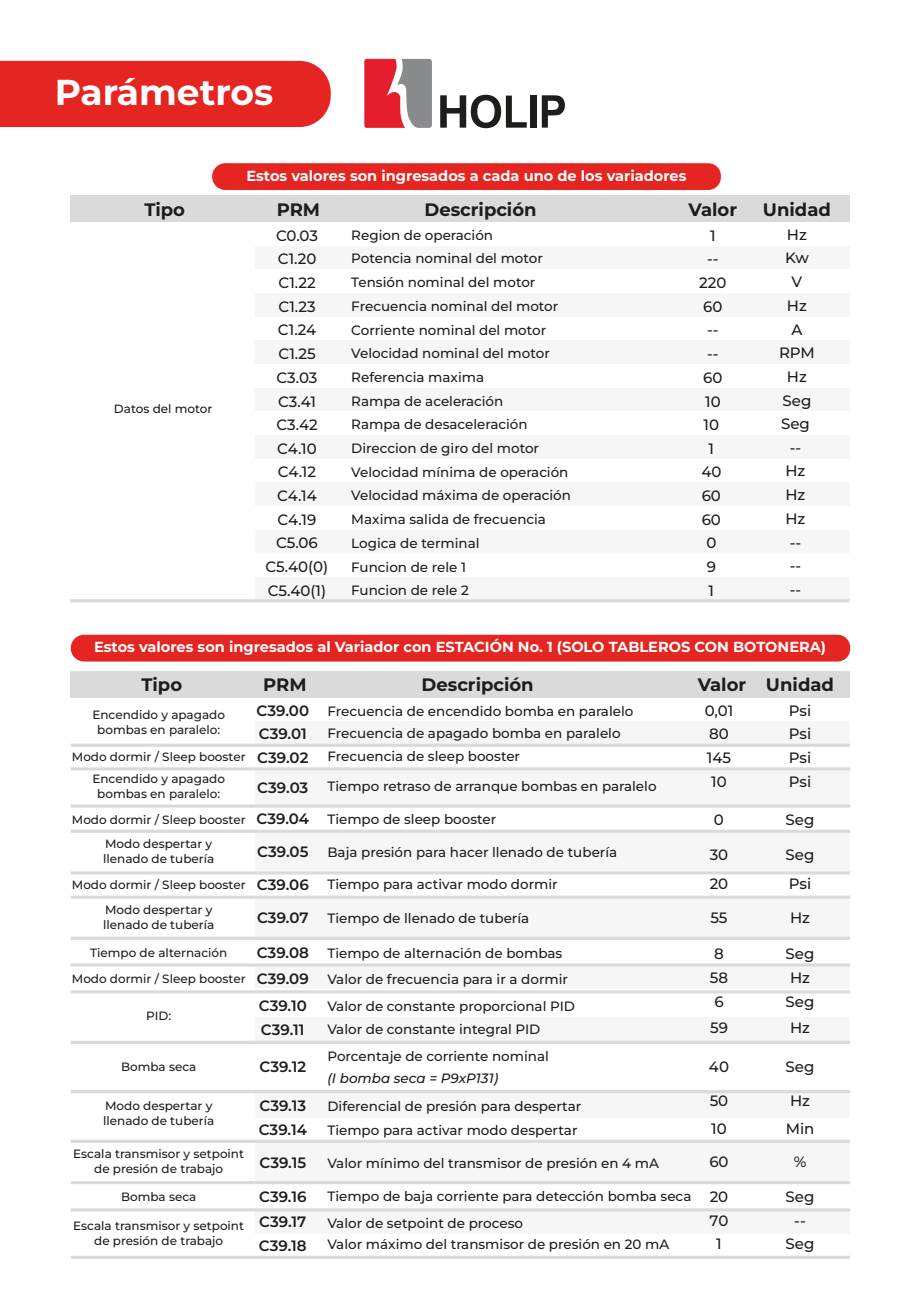
<style>
.page{position:relative;width:918px;height:1305px;background:#fff}
.page>*{position:absolute;margin:0;border:0;box-sizing:border-box;transform-origin:0 0}
.t1{font:700 36px "Montserrat";color:#fff}
.t2{font:700 18px "Montserrat";color:#1d1d1b}
.t3{font:500 15px/23.7px "Montserrat";color:#1d1d1b}
.t4{font:600 15px/23.2px "Montserrat";color:#1d1d1b}
.t5{font:700 14.55px "Montserrat";color:#fff}
.t6{font:500 13.5px/23.7px "Montserrat";color:#1d1d1b}
.t7{font:italic 500 13.5px "Montserrat";color:#1d1d1b}
.t8{font:500 12px/15px "Montserrat";color:#1d1d1b;text-align:center}
</style>
<div class="page">
<svg style="left:364px;top:59px;width:68px;height:69px"></svg>
<svg style="left:440px;top:95px;width:87px;height:33px"></svg>
<div style="left:530px;top:95px;width:6px;height:33px;background:#1d1d1b"></div>
<svg style="left:542px;top:95px;width:23px;height:33px"></svg>
<div style="left:0;top:61px;width:331px;height:66px;background:#e52521"></div>
<div style="left:212px;top:163px;width:509px;height:27px;background:#e52521;border-radius:13px"></div>
<div style="left:71px;top:635px;width:779px;height:27px;background:#e52521;border-radius:13px"></div>
<div style="left:71px;top:671px;width:779px;height:27px;background:#dadada"></div>
<div style="left:255px;top:722px;width:595px;height:23px;background:#f6f6f6"></div>
<div style="left:255px;top:769px;width:595px;height:37px;background:#f6f6f6"></div>
<div style="left:255px;top:831px;width:595px;height:40px;background:#f6f6f6"></div>
<div style="left:255px;top:898px;width:595px;height:39px;background:#f6f6f6"></div>
<div style="left:255px;top:965px;width:595px;height:24px;background:#f6f6f6"></div>
<div style="left:255px;top:1017px;width:595px;height:24px;background:#f6f6f6"></div>
<div style="left:255px;top:1092px;width:595px;height:26px;background:#f6f6f6"></div>
<div style="left:255px;top:1141px;width:595px;height:42px;background:#f6f6f6"></div>
<div style="left:255px;top:1210px;width:595px;height:24px;background:#f6f6f6"></div>
<hr style="left:71px;top:744px;width:779px;height:3px;background:#dadada">
<hr style="left:71px;top:767px;width:779px;height:3px;background:#dadada">
<hr style="left:71px;top:805px;width:779px;height:3px;background:#dadada">
<hr style="left:71px;top:830px;width:779px;height:3px;background:#dadada">
<hr style="left:71px;top:871px;width:779px;height:3px;background:#dadada">
<hr style="left:71px;top:896px;width:779px;height:3px;background:#dadada">
<hr style="left:71px;top:937px;width:779px;height:3px;background:#dadada">
<hr style="left:71px;top:963px;width:779px;height:4px;background:#dadada">
<hr style="left:71px;top:990px;width:779px;height:3px;background:#dadada">
<hr style="left:71px;top:1041px;width:779px;height:3px;background:#dadada">
<hr style="left:71px;top:1090px;width:779px;height:3px;background:#dadada">
<hr style="left:71px;top:1140px;width:779px;height:3px;background:#dadada">
<hr style="left:71px;top:1181px;width:779px;height:3px;background:#dadada">
<hr style="left:71px;top:1208px;width:779px;height:3px;background:#dadada">
<div style="left:70px;top:195px;width:780px;height:27px;background:#dadada"></div>
<div style="left:255px;top:246px;width:595px;height:23px;background:#f6f6f6"></div>
<div style="left:255px;top:293px;width:595px;height:24px;background:#f6f6f6"></div>
<div style="left:255px;top:340px;width:595px;height:24px;background:#f6f6f6"></div>
<div style="left:255px;top:388px;width:595px;height:23px;background:#f6f6f6"></div>
<div style="left:255px;top:435px;width:595px;height:24px;background:#f6f6f6"></div>
<div style="left:255px;top:482px;width:595px;height:24px;background:#f6f6f6"></div>
<div style="left:255px;top:530px;width:595px;height:23px;background:#f6f6f6"></div>
<div style="left:255px;top:577px;width:595px;height:24px;background:#f6f6f6"></div>
<hr style="left:70px;top:599px;width:780px;height:3px;background:#dadada">
<hr style="left:71px;top:1256px;width:779px;height:3px;background:#dadada">
<h1 class="t1" style="left:55px;top:68px;width:220px">Parámetros</h1>
<p class="t5" style="left:247px;top:166px;width:441px">Estos valores son ingresados a cada uno de los variadores</p>
<h2 class="t2" style="left:144px;top:197px;width:42px">Tipo</h2>
<h2 class="t2" style="left:277px;top:197px;width:45px">PRM</h2>
<h2 class="t2" style="left:424px;top:197px;width:114px">Descripción</h2>
<h2 class="t2" style="left:689px;top:197px;width:50px">Valor</h2>
<h2 class="t2" style="left:763px;top:197px;width:70px">Unidad</h2>
<p class="t3" style="left:276px;top:223px;width:43px">C0.03<br>C1.20<br>C1.22<br>C1.23<br>C1.24<br>C1.25<br>C3.03<br>C3.41</p>
<p class="t3" style="left:699px;top:223px;width:29px;text-align:center">1<br>--<br>220<br>60 --<br>--<br>60<br>10</p>
<p class="t3" style="left:779px;top:222px;width:37px;text-align:center">Hz<br>Kw<br>V<br>Hz<br>A<br>RPM<br>Hz<br>Seg</p>
<p class="t3" style="left:266px;top:412px;width:64px;text-align:center">C3.42<br>C4.10<br>C4.12<br>C4.14<br>C4.19<br>C5.06<br>C5.40(0)<br>C5.40(1)</p>
<p class="t3" style="left:701px;top:412px;width:22px;text-align:center">10<br>1<br>40<br>60<br>60<br>0<br>9<br>1</p>
<p class="t3" style="left:781px;top:411px;width:30px">Seg --<br>Hz<br>Hz<br>Hz --<br>--<br>--</p>
<p class="t6" style="left:351px;top:223px;width:221px">Region de operación<br>Potencia nominal del motor<br>Tensión nominal del motor<br>Frecuencia nominal del motor<br>Corriente nominal del motor<br>Velocidad nominal del motor<br>Referencia maxima<br>Rampa de aceleración<br>Rampa de desaceleración<br>Direccion de giro del motor<br>Velocidad mínima de operación<br>Velocidad máxima de operación<br>Maxima salida de frecuencia<br>Logica de terminal<br>Funcion de rele 1<br>Funcion de rele 2</p>
<p class="t8" style="left:114px;top:401px;width:100px">Datos del motor</p>
<p class="t5" style="left:94px;top:638px;width:734px">Estos valores son ingresados al Variador con ESTACIÓN No. 1 (SOLO TABLEROS CON BOTONERA)</p>
<h2 class="t2" style="left:141px;top:673px;width:42px">Tipo</h2>
<h2 class="t2" style="left:263px;top:673px;width:45px">PRM</h2>
<h2 class="t2" style="left:422px;top:673px;width:114px">Descripción</h2>
<h2 class="t2" style="left:698px;top:673px;width:138px">Valor Unidad</h2>
<p class="t4" style="left:257px;top:699px;width:54px">C39.00<br>C39.01<br>C39.02</p>
<p class="t4" style="left:257px;top:771px;width:54px;line-height:32px;text-align:justify">C39.03<br>C39.04<br>C39.05</p>
<p class="t4" style="left:257px;top:872px;width:53px">C39.06</p>
<p class="t4" style="left:257px;top:906px;width:53px">C39.07</p>
<p class="t3" style="left:789px;top:698px;width:24px;text-align:justify">Psi Psi Psi Psi</p>
<p class="t3" style="left:786px;top:808px;width:30px">Seg</p>
<p class="t3" style="left:786px;top:839px;width:30px;line-height:29.7px">Seg<br>Psi</p>
<p class="t3" style="left:790px;top:906px;width:21px">Hz</p>
<p class="t3" style="left:786px;top:942px;width:30px">Seg<br>Hz<br>Seg</p>
<p class="t3" style="left:790px;top:1016px;width:21px">Hz</p>
<p class="t3" style="left:786px;top:1054px;width:30px">Seg</p>
<p class="t3" style="left:786px;top:1086px;width:30px;line-height:28.2px">Hz<br>Min</p>
<p class="t3" style="left:794px;top:1150px;width:14px">%</p>
<p class="t3" style="left:786px;top:1184px;width:30px;text-align:center">Seg --<br>Seg</p>
<p class="t3" style="left:705px;top:698px;width:30px">0,01<br>80<br>145<br>10</p>
<p class="t3" style="left:714px;top:808px;width:12px">0</p>
<p class="t3" style="left:710px;top:839px;width:20px;line-height:29.7px">30<br>20</p>
<p class="t3" style="left:710px;top:906px;width:19px">55</p>
<p class="t3" style="left:710px;top:942px;width:20px;text-align:center">8<br>58<br>6</p>
<p class="t3" style="left:710px;top:1016px;width:19px">59</p>
<p class="t3" style="left:709px;top:1054px;width:22px">40</p>
<p class="t3" style="left:710px;top:1086px;width:20px;line-height:28.2px">50<br>10</p>
<p class="t3" style="left:709px;top:1150px;width:21px">60</p>
<p class="t3" style="left:710px;top:1184px;width:20px;text-align:center">20<br>70<br>1</p>
<p class="t6" style="left:327px;top:699px;width:308px">Frecuencia de encendido bomba en paralelo</p>
<p class="t8" style="left:92px;top:706px;width:134px">Encendido y apagado bombas en paralelo:</p>
<p class="t8" style="left:92px;top:771px;width:134px">Encendido y apagado bombas en paralelo:</p>
<p class="t6" style="left:327px;top:721px;width:295px">Frecuencia de apagado bomba en paralelo<br>Frecuencia de sleep booster</p>
<p class="t6" style="left:327px;top:774px;width:331px">Tiempo retraso de arranque bombas en paralelo</p>
<p class="t6" style="left:327px;top:807px;width:170px">Tiempo de sleep booster</p>
<p class="t6" style="left:327px;top:840px;width:291px">Baja presión para hacer llenado de tubería</p>
<p class="t6" style="left:327px;top:872px;width:232px">Tiempo para activar modo dormir</p>
<p class="t6" style="left:327px;top:906px;width:203px">Tiempo de llenado de tubería</p>
<p class="t6" style="left:327px;top:939px;width:249px;line-height:26.7px">Tiempo de alternación de bombas<br>Valor de frecuencia para ir a dormir<br>Valor de constante proporcional PID</p>
<p class="t6" style="left:327px;top:1016px;width:223px;line-height:26.4px">Valor de constante integral PID<br>Porcentaje de corriente nominal</p>
<p class="t7" style="left:327px;top:1069px;width:172px">(I bomba seca = P9xP131)</p>
<p class="t8" style="left:72px;top:749px;width:175px">Modo dormir / Sleep booster</p>
<p class="t8" style="left:72px;top:811px;width:175px">Modo dormir / Sleep booster</p>
<p class="t8" style="left:103px;top:836px;width:113px;text-align:left">Modo despertar y llenado de tubería</p>
<p class="t8" style="left:72px;top:877px;width:175px">Modo dormir / Sleep booster</p>
<p class="t8" style="left:103px;top:902px;width:113px;text-align:left">Modo despertar y llenado de tubería</p>
<p class="t4" style="left:257px;top:941px;width:54px">C39.08</p>
<p class="t8" style="left:90px;top:945px;width:139px">Tiempo de alternación</p>
<p class="t8" style="left:72px;top:971px;width:175px">Modo dormir / Sleep booster</p>
<p class="t4" style="left:257px;top:967px;width:53px">C39.09</p>
<p class="t4" style="left:259px;top:994px;width:50px">C39.10</p>
<p class="t8" style="left:146px;top:1008px;width:26px">PID:</p>
<p class="t4" style="left:261px;top:1017px;width:45px">C39.11</p>
<p class="t4" style="left:259px;top:1055px;width:48px">C39.12</p>
<p class="t8" style="left:121px;top:1059px;width:77px">Bomba seca</p>
<p class="t6" style="left:327px;top:1093px;width:255px">Diferencial de presión para despertar</p>
<p class="t4" style="left:259px;top:1094px;width:48px">C39.13</p>
<p class="t8" style="left:103px;top:1098px;width:113px;text-align:left">Modo despertar y llenado de tubería</p>
<p class="t8" style="left:73px;top:1146px;width:172px">Escala transmisor y setpoint de presión de trabajo</p>
<p class="t4" style="left:259px;top:1117px;width:50px">C39.14</p>
<p class="t6" style="left:327px;top:1118px;width:252px">Tiempo para activar modo despertar</p>
<p class="t4" style="left:259px;top:1151px;width:48px">C39.15</p>
<p class="t6" style="left:327px;top:1151px;width:333px">Valor mínimo del transmisor de presión en 4 mA</p>
<p class="t6" style="left:327px;top:1184px;width:365px">Tiempo de baja corriente para detección bomba seca</p>
<p class="t4" style="left:259px;top:1184px;width:49px">C39.16</p>
<p class="t8" style="left:121px;top:1189px;width:77px">Bomba seca</p>
<p class="t4" style="left:259px;top:1210px;width:49px">C39.17</p>
<p class="t6" style="left:327px;top:1211px;width:197px">Valor de setpoint de proceso</p>
<p class="t8" style="left:73px;top:1217px;width:172px">Escala transmisor y setpoint de presión de trabajo</p>
<p class="t6" style="left:327px;top:1232px;width:343px">Valor máximo del transmisor de presión en 20 mA</p>
<p class="t4" style="left:259px;top:1233px;width:49px">C39.18</p>
</div>
